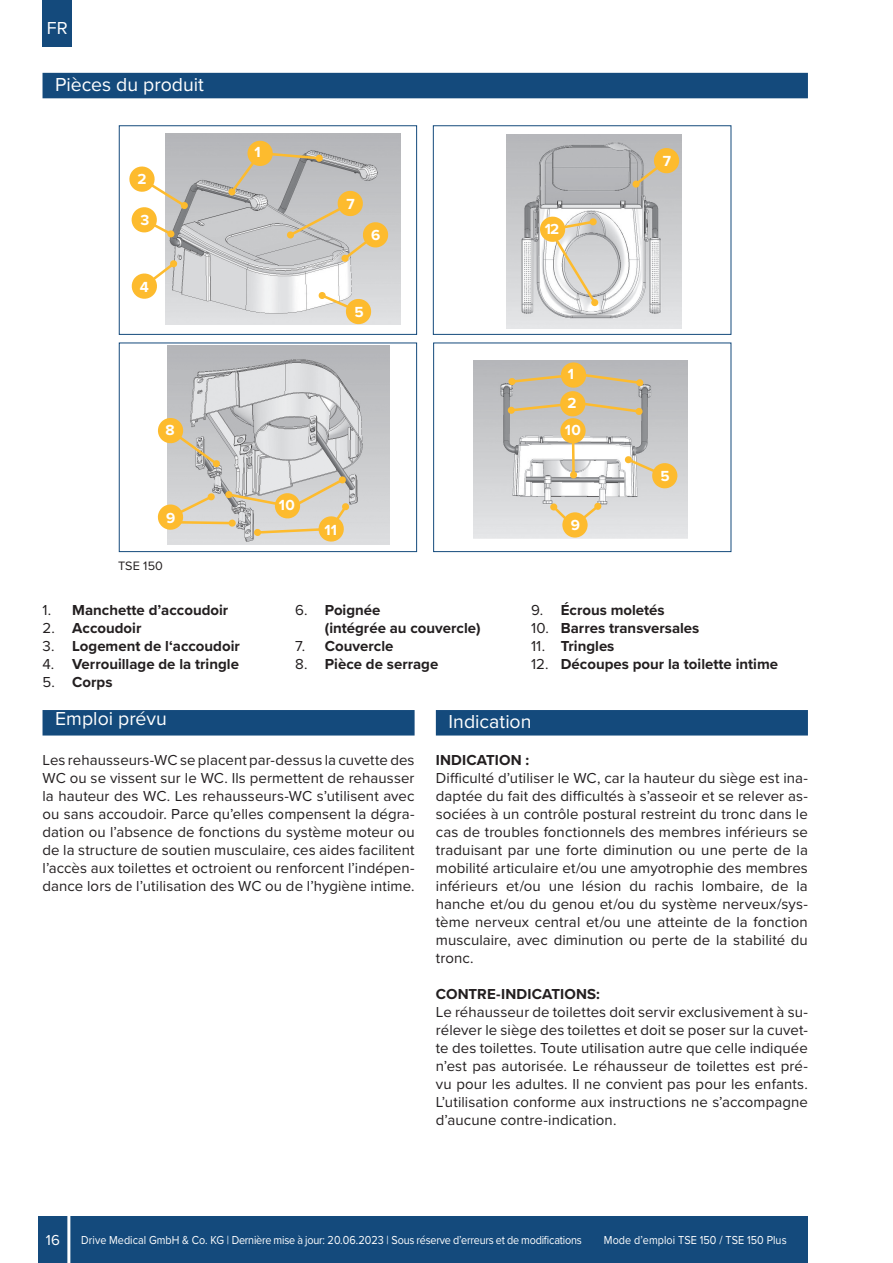
<style>
.page{position:relative;width:893px;height:1263px;background:#fff}
.page>*{position:absolute;margin:0;border:0;box-sizing:border-box;transform-origin:0 0}
.t1{font:19.5px "Proxima Nova";color:#fff}
.t2{font:18px "Proxima Nova";color:#fff}
.t3{font:700 15.15px "Proxima Nova";letter-spacing:.005em;color:#fff}
.t4{font:15px/18px "Proxima Nova";letter-spacing:.005em;color:#231f20;text-align:justify}
.t5{font:700 15px/18px "Proxima Nova";color:#231f20}
.t6{font:15px "Proxima Nova";color:#fff}
.t7{font:12.6px "Proxima Nova";letter-spacing:.005em;color:#231f20}
.t8{font:12px "Proxima Nova";letter-spacing:-.02em;color:#fff;scale:.9 1}
.t9{font:12px "Proxima Nova";letter-spacing:.005em;color:#fff;scale:.9 1}
.s1{font-weight:400}
</style>
<div class="page">
<div style="left:38px;top:1217px;width:770px;height:46px;background:#144a7c"></div>
<hr style="left:67px;top:1211px;width:3px;height:52px;background:#fff">
<div style="left:43px;top:0;width:29px;height:46px;background:#144a7c"></div>
<img style="left:168px;top:345px;width:222px;height:199px">
<svg style="left:158px;top:417px;width:62px;height:51px;background:#d3c6ab"></svg>
<svg style="left:157px;top:476px;width:193px;height:67px;background:#dacfb7"></svg>
<div style="left:119px;top:343px;width:298px;height:209px;border:1px solid #144a7c"></div>
<div style="left:43px;top:710px;width:372px;height:25px;background:#144a7c"></div>
<div style="left:436px;top:710px;width:372px;height:25px;background:#144a7c"></div>
<img style="left:166px;top:134px;width:235px;height:191px">
<svg style="left:131px;top:260px;width:47px;height:40px"></svg>
<svg style="left:318px;top:292px;width:54px;height:33px;background:#ebd5a7"></svg>
<svg style="left:228px;top:139px;width:161px;height:123px;background:#c3bdb1"></svg>
<div style="left:119px;top:125px;width:298px;height:210px;border:1px solid #144a7c"></div>
<div style="left:433px;top:125px;width:298px;height:210px;border:1px solid #144a7c"></div>
<img style="left:506px;top:135px;width:176px;height:194px">
<svg style="left:539px;top:215px;width:59px;height:91px"></svg>
<div style="left:591px;top:299px;width:7px;height:7px;background:#fdbb2e;border-radius:50%"></div>
<svg style="left:129px;top:165px;width:59px;height:73px"></svg>
<svg style="left:632px;top:147px;width:48px;height:41px;background:#cdb991"></svg>
<img style="left:473px;top:360px;width:215px;height:179px">
<div style="left:433px;top:343px;width:298px;height:209px;border:1px solid #144a7c"></div>
<svg style="left:562px;top:512px;width:26px;height:26px"></svg>
<svg style="left:550px;top:503px;width:51px;height:29px"></svg>
<div style="left:550px;top:503px;width:7px;height:8px;background:#fdbb2e;border-radius:50%"></div>
<svg style="left:507px;top:361px;width:172px;height:129px;background:#cfc7b7"></svg>
<div style="left:43px;top:73px;width:765px;height:25px;background:#144a7c"></div>
<p class="t2" style="left:47px;top:14px;width:22px">FR</p>
<h1 class="t1" style="left:55px;top:70px;width:150px">Pièces du produit</h1>
<p class="t3" style="left:137px;top:167px;width:11px">2</p>
<p class="t3" style="left:140px;top:209px;width:10px">3</p>
<p class="t3" style="left:140px;top:276px;width:11px">4</p>
<p class="t3" style="left:255px;top:141px;width:8px">1</p>
<p class="t3" style="left:346px;top:192px;width:10px">7</p>
<p class="t3" style="left:371px;top:223px;width:11px">6</p>
<p class="t3" style="left:354px;top:301px;width:11px">5</p>
<p class="t3" style="left:165px;top:419px;width:11px">8</p>
<p class="t3" style="left:166px;top:506px;width:11px">9</p>
<p class="t7" style="left:118px;top:556px;width:46px">TSE 150</p>
<p class="t5" style="left:43px;top:601px;width:187px"><span class="s1">1.</span> Manchette d’accoudoir</p>
<p class="t5" style="left:43px;top:619px;width:100px"><span class="s1">2.</span> Accoudoir</p>
<p class="t5" style="left:43px;top:637px;width:199px"><span class="s1">3.</span> Logement de l‘accoudoir</p>
<p class="t5" style="left:43px;top:655px;width:198px"><span class="s1">4.</span> Verrouillage de la tringle</p>
<p class="t5" style="left:43px;top:673px;width:72px"><span class="s1">5.</span> Corps</p>
<p class="t3" style="left:279px;top:494px;width:17px">10</p>
<p class="t3" style="left:325px;top:519px;width:14px">11</p>
<p class="t5" style="left:325px;top:601px;width:157px;text-indent:-30px"><span class="s1">6.</span> Poignée<br>(intégrée au couvercle)</p>
<p class="t5" style="left:295px;top:637px;width:100px"><span class="s1">7.</span> Couvercle</p>
<p class="t5" style="left:295px;top:655px;width:145px"><span class="s1">8.</span> Pièce de serrage</p>
<p class="t3" style="left:545px;top:217px;width:16px">12</p>
<p class="t3" style="left:568px;top:363px;width:8px">1</p>
<p class="t3" style="left:567px;top:391px;width:11px">2</p>
<p class="t3" style="left:565px;top:419px;width:17px">10</p>
<p class="t3" style="left:571px;top:514px;width:11px">9</p>
<p class="t3" style="left:663px;top:149px;width:10px">7</p>
<p class="t3" style="left:661px;top:465px;width:11px">5</p>
<p class="t5" style="left:531px;top:601px;width:135px"><span class="s1">9.</span> Écrous moletés</p>
<p class="t5" style="left:531px;top:619px;width:170px"><span class="s1">10.</span> Barres transversales</p>
<p class="t5" style="left:531px;top:637px;width:85px"><span class="s1">11.</span> Tringles</p>
<p class="t5" style="left:531px;top:655px;width:249px"><span class="s1">12.</span> Découpes pour la toilette intime</p>
<h1 class="t1" style="left:55px;top:704px;width:113px">Emploi prévu</h1>
<p class="t4" style="left:43px;top:750px;width:374px">Les rehausseurs-WC se placent par-dessus la cuvette des WC ou se vissent sur le WC. Ils permettent de rehausser la hauteur des WC. Les rehausseurs-WC s’utilisent avec ou sans accoudoir. Parce qu’elles compensent la dégra&shy;dation ou l’absence de fonctions du système moteur ou de la structure de soutien musculaire, ces aides facilitent l’accès aux toilettes et octroient ou renforcent l’indépen&shy;dance lors de l’utilisation des WC ou de l’hygiène intime.</p>
<h1 class="t1" style="left:449px;top:707px;width:84px">Indication</h1>
<p class="t5" style="left:436px;top:751px;width:95px">INDICATION :</p>
<p class="t4" style="left:436px;top:768px;width:374px">Difficulté d’utiliser le WC, car la hauteur du siège est ina&shy;daptée du fait des difficultés à s’asseoir et se relever as&shy;sociées à un contrôle postural restreint du tronc dans le cas de troubles fonctionnels des membres inférieurs se traduisant par une forte diminution ou une perte de la mobilité articulaire et/ou une amyotrophie des membres inférieurs et/ou une lésion du rachis lombaire, de la hanche et/ou du genou et/ou du système nerveux/sys&shy;tème nerveux central et/ou une atteinte de la fonction musculaire, avec diminution ou perte de la stabilité du tronc.</p>
<p class="t5" style="left:436px;top:985px;width:166px">CONTRE-INDICATIONS:</p>
<p class="t4" style="left:436px;top:1002px;width:374px">Le réhausseur de toilettes doit servir exclusivement à su&shy;rélever le siège des toilettes et doit se poser sur la cuvet&shy;te des toilettes. Toute utilisation autre que celle indiquée n’est pas autorisée. Le réhausseur de toilettes est pré&shy;vu pour les adultes. Il ne convient pas pour les enfants.<br>L’utilisation conforme aux instructions ne s’accompagne d’aucune contre-indication.</p>
<p class="t6" style="left:46px;top:1229px;width:16px">16</p>
<p class="t8" style="left:81px;top:1231px;width:557px">Drive Medical GmbH &amp; Co. KG | Dernière mise à jour: 20.06.2023 | Sous réserve d’erreurs et de modifications</p>
<p class="t9" style="left:604px;top:1231px;width:205px">Mode d’emploi TSE 150 / TSE 150 Plus</p>
</div>
